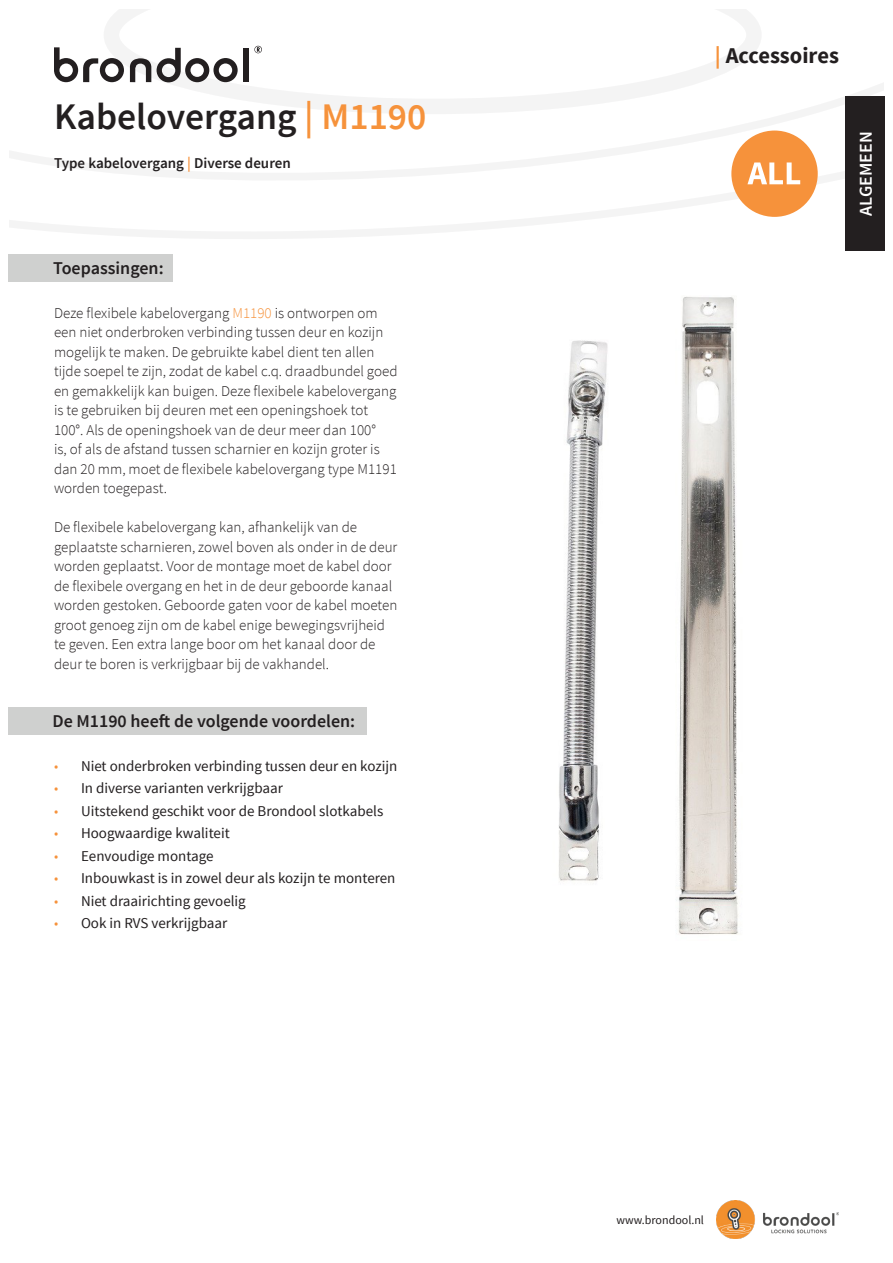
<style>
.page{position:relative;width:893px;height:1263px;background:#fff}
.page>*{position:absolute;margin:0;border:0;box-sizing:border-box;transform-origin:0 0}
.t1{font:600 37.5px "Source Sans Pro";color:#231f20}
.t2{font:700 22.5px "Source Sans Pro";color:#231f20}
.t3{font:600 18px "Source Sans Pro";color:#231f20}
.t4{font:600 18px "Source Sans Pro";color:#fff}
.t5{font:300 15px/19.5px "Source Sans Pro";color:#231f20}
.t6{font:15px "Source Sans Pro";color:#231f20}
.t7{font:600 15px "Source Sans Pro";color:#231f20}
.t8{font:12px "Source Sans Pro";color:#231f20}
.s1{color:#f6923b}
.s2{font-weight:300;color:#f6923b}
</style>
<div class="page">
<svg style="left:9px;top:9px;width:875px;height:230px"></svg>
<img style="left:717px;top:1200px;width:122px;height:39px">
<div style="left:9px;top:255px;width:164px;height:27px;background:#cfd0cf"></div>
<div style="left:9px;top:707px;width:358px;height:27px;background:#cfd0cf"></div>
<div style="left:845px;top:97px;width:40px;height:154px;background:#231f20"></div>
<svg style="left:130px;top:58px;width:21px;height:24px"></svg>
<div style="left:243px;top:48px;width:6px;height:34px;background:#231f20"></div>
<svg style="left:157px;top:48px;width:81px;height:34px"></svg>
<svg style="left:54px;top:47px;width:70px;height:35px"></svg>
<svg style="left:254px;top:46px;width:8px;height:7px"></svg>
<div style="left:731px;top:131px;width:87px;height:86px;background:#f6923b;border-radius:50%"></div>
<svg style="left:747px;top:162px;width:53px;height:22px"></svg>
<img style="left:558px;top:296px;width:180px;height:639px">
<p class="t1" style="left:54px;top:93px;width:374px">Kabelovergang <span class="s1">| M1190</span></p>
<p class="t7" style="left:54px;top:154px;width:238px">Type kabelovergang <span class="s1">|</span> Diverse deuren</p>
<p class="t3" style="left:53px;top:256px;width:112px">Toepassingen:</p>
<p class="t5" style="left:54px;top:303px;width:345px">Deze flexibele kabelovergang <span class="s1">M1190</span> is ontworpen om een niet onderbroken verbinding tussen deur en kozijn mogelijk te maken. De gebruikte kabel dient ten allen tijde soepel te zijn, zodat de kabel c.q. draadbundel goed en gemakkelijk kan buigen. Deze flexibele kabelovergang is te gebruiken bij deuren met een openingshoek tot 100°. Als de openingshoek van de deur meer dan 100°<br>is, of als de afstand tussen scharnier en kozijn groter is dan 20 mm, moet de flexibele kabelovergang type M1191 worden toegepast.</p>
<p class="t5" style="left:54px;top:518px;width:345px">De flexibele kabelovergang kan, afhankelijk van de geplaatste scharnieren, zowel boven als onder in de deur worden geplaatst. Voor de montage moet de kabel door de flexibele overgang en het in de deur geboorde kanaal worden gestoken. Geboorde gaten voor de kabel moeten groot genoeg zijn om de kabel enige bewegingsvrijheid te geven. Een extra lange boor om het kanaal door de deur te boren is verkrijgbaar bij de vakhandel.</p>
<p class="t3" style="left:52px;top:709px;width:304px">De M1190 heeft de volgende voordelen:</p>
<p class="t6" style="left:54px;top:756px;width:345px"><span class="s2">•</span> Niet onderbroken verbinding tussen deur en kozijn</p>
<p class="t6" style="left:54px;top:779px;width:231px"><span class="s2">•</span> In diverse varianten verkrijgbaar</p>
<p class="t6" style="left:54px;top:801px;width:331px"><span class="s2">•</span> Uitstekend geschikt voor de Brondool slotkabels</p>
<p class="t6" style="left:54px;top:824px;width:177px"><span class="s2">•</span> Hoogwaardige kwaliteit</p>
<p class="t6" style="left:54px;top:846px;width:161px"><span class="s2">•</span> Eenvoudige montage</p>
<p class="t6" style="left:54px;top:869px;width:343px"><span class="s2">•</span> Inbouwkast is in zowel deur als kozijn te monteren</p>
<p class="t6" style="left:54px;top:891px;width:193px"><span class="s2">•</span> Niet draairichting gevoelig</p>
<p class="t6" style="left:54px;top:914px;width:175px"><span class="s2">•</span> Ook in RVS verkrijgbaar</p>
<p class="t2" style="left:715px;top:41px;width:125px"><span class="s1">|</span> Accessoires</p>
<p class="t4" style="left:854px;top:216px;width:86px;rotate:-90deg">ALGEMEEN</p>
<p class="t8" style="left:617px;top:1213px;width:89px">www.brondool.nl</p>
</div>
